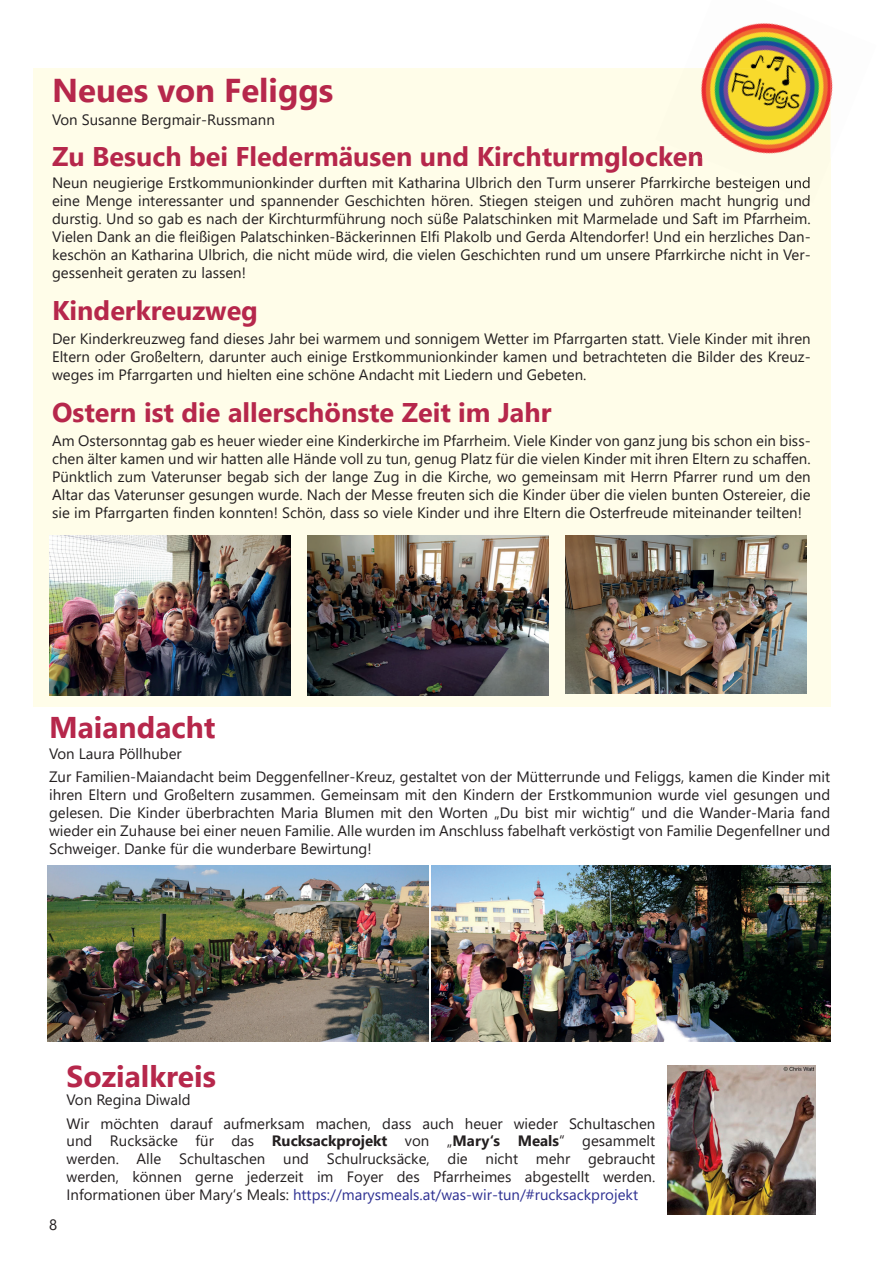
<style>
.page{position:relative;width:893px;height:1263px;background:#fff}
.page>*{position:absolute;margin:0;border:0;box-sizing:border-box;transform-origin:0 0}
.t1{font:700 33px "Segoe UI";color:#b6274b}
.t2{font:700 30px "Segoe UI";color:#b6274b}
.t3{font:700 27px "Segoe UI";color:#b6274b}
.t4{font:15px/18px "Segoe UI";color:#231f20;text-align:justify}
.s1{font-weight:700}
.s2{color:#2e3092}
</style>
<div class="page">
<div style="left:33px;top:68px;width:797px;height:639px;background:#fffde9"></div>
<img style="left:49px;top:536px;width:241px;height:159px">
<img style="left:308px;top:536px;width:241px;height:159px">
<img style="left:566px;top:536px;width:241px;height:157px">
<img style="left:705px;top:23px;width:128px;height:137px">
<img style="left:701px;top:68px;width:129px;height:92px">
<img style="left:689px;top:146px;width:13px;height:12px">
<img style="left:752px;top:177px;width:58px;height:12px">
<img style="left:803px;top:195px;width:7px;height:7px">
<img style="left:47px;top:865px;width:381px;height:177px">
<img style="left:432px;top:865px;width:398px;height:177px">
<img style="left:668px;top:1065px;width:147px;height:149px">
<h1 class="t1" style="left:52px;top:59px;width:283px">Neues von Feliggs</h1>
<p class="t4" style="left:52px;top:109px;width:224px">Von Susanne Bergmair-Russmann</p>
<h3 class="t3" style="left:52px;top:131px;width:653px">Zu Besuch bei Fledermäusen und Kirchturmglocken</h3>
<p class="t4" style="left:52px;top:172px;width:760px">Neun neugierige Erstkommunionkinder durften mit Katharina Ulbrich den Turm unserer Pfarrkirche besteigen und eine Menge interessanter und spannender Geschichten hören. Stiegen steigen und zuhören macht hungrig und durstig. Und so gab es nach der Kirchturmführung noch süße Palatschinken mit Marmelade und Saft im Pfarrheim.<br>Vielen Dank an die fleißigen Palatschinken-Bäckerinnen Elfi Plakolb und Gerda Altendorfer! Und ein herzliches Dan&shy;keschön an Katharina Ulbrich, die nicht müde wird, die vielen Geschichten rund um unsere Pfarrkirche nicht in Ver&shy;gessenheit geraten zu lassen!</p>
<h3 class="t3" style="left:52px;top:285px;width:207px">Kinderkreuzweg</h3>
<p class="t4" style="left:52px;top:328px;width:760px">Der Kinderkreuzweg fand dieses Jahr bei warmem und sonnigem Wetter im Pfarrgarten statt. Viele Kinder mit ihren Eltern oder Großeltern, darunter auch einige Erstkommunionkinder kamen und betrachteten die Bilder des Kreuz&shy;weges im Pfarrgarten und hielten eine schöne Andacht mit Liedern und Gebeten.</p>
<h3 class="t3" style="left:52px;top:387px;width:501px">Ostern ist die allerschönste Zeit im Jahr</h3>
<p class="t4" style="left:52px;top:430px;width:760px">Am Ostersonntag gab es heuer wieder eine Kinderkirche im Pfarrheim. Viele Kinder von ganz jung bis schon ein biss&shy;chen älter kamen und wir hatten alle Hände voll zu tun, genug Platz für die vielen Kinder mit ihren Eltern zu schaffen.<br>Pünktlich zum Vaterunser begab sich der lange Zug in die Kirche, wo gemeinsam mit Herrn Pfarrer rund um den Altar das Vaterunser gesungen wurde. Nach der Messe freuten sich die Kinder über die vielen bunten Ostereier, die sie im Pfarrgarten finden konnten! Schön, dass so viele Kinder und ihre Eltern die Osterfreude miteinander teilten!</p>
<h2 class="t2" style="left:49px;top:699px;width:168px">Maiandacht</h2>
<p class="t4" style="left:49px;top:741px;width:783px;line-height:22.5px">Von Laura Pö llhuber<br>Zur Familien-Maiandacht beim Deggenfellner-Kreuz, gestaltet von der Mütterrunde und Feliggs, kamen die Kinder mit</p>
<p class="t4" style="left:49px;top:784px;width:783px">ihren Eltern und Großeltern zusammen. Gemeinsam mit den Kindern der Erstkommunion wurde viel gesungen und gelesen. Die Kinder überbrachten Maria Blumen mit den Worten „Du bist mir wichtig“ und die Wander-Maria fand wieder ein Zuhause bei einer neuen Familie. Alle wurden im Anschluss fabelhaft verköstigt von Familie Degenfellner und Schweiger. Danke für die wunderbare Bewirtung!</p>
<p class="t4" style="left:49px;top:1214px;width:10px">8</p>
<h2 class="t2" style="left:67px;top:1048px;width:151px">Sozialkreis</h2>
<p class="t4" style="left:67px;top:1086px;width:590px;line-height:24px">Von Regina Diwald<br>Wir möchten darauf aufmerksam machen, dass auch heuer wieder Schultaschen</p>
<p class="t4" style="left:67px;top:1130px;width:590px">und Rucksäcke für das <span class="s1">Rucksackprojekt</span> von „<span class="s1">Mary‘s Meals</span>“ gesammelt werden. Alle Schultaschen und Schulrucksäcke, die nicht mehr gebraucht werden, können gerne jederzeit im Foyer des Pfarrheimes abgestellt werden.<br>Informationen über Mary‘s Meals: <span class="s2">https://marysmeals.at/was-wir-tun/#rucksackprojekt</span></p>
</div>
